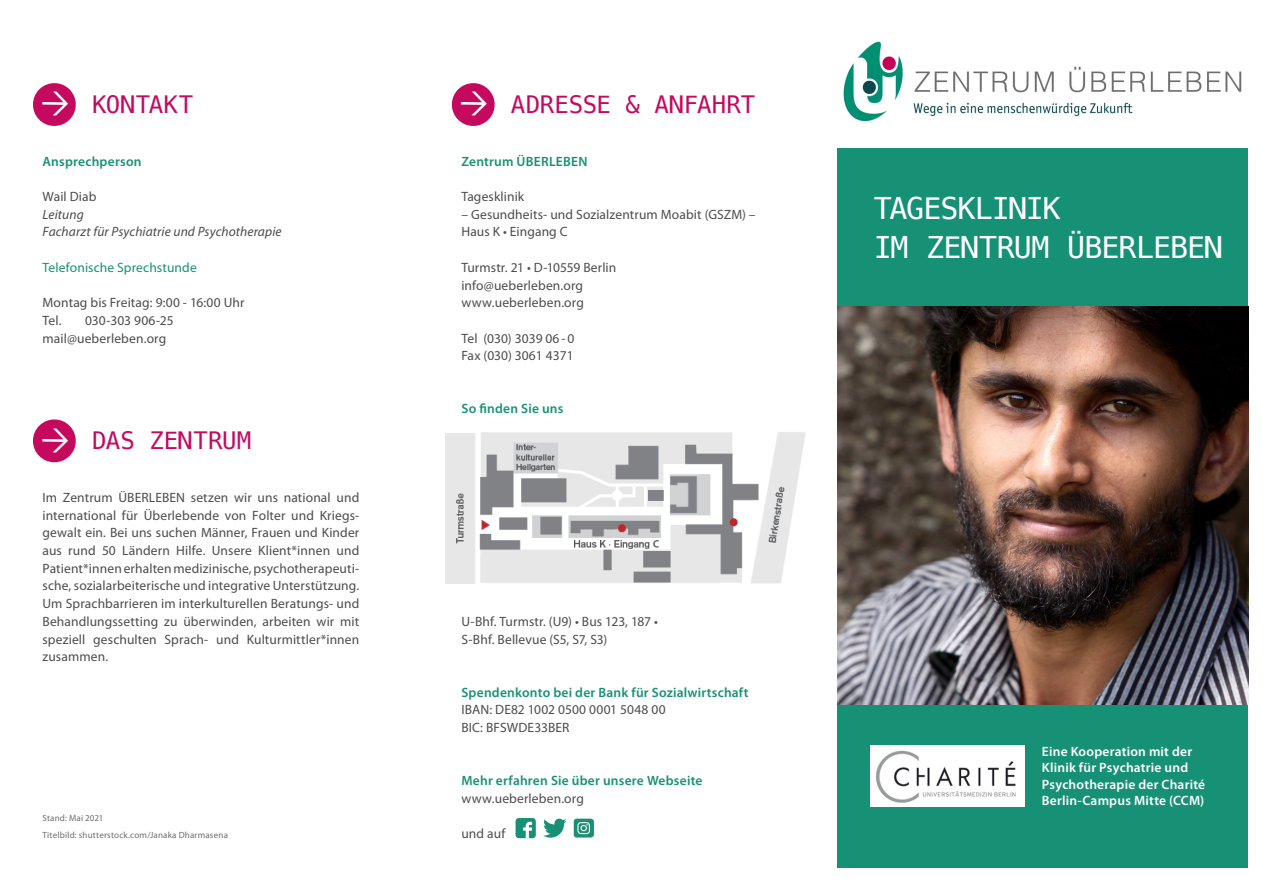
<style>
.page{position:relative;width:1263px;height:893px;background:#fff}
.page>*{position:absolute;margin:0;border:0;box-sizing:border-box;transform-origin:0 0}
.Titel{font:30px "Menlo";letter-spacing:-.03em;color:#fff}
.Überschrift{font:24px "Menlo";letter-spacing:.005em;color:#c5095f}
.Fliesstext_Body{font:13.5px/17.7px "Myriad Pro";letter-spacing:.01em;color:#4b4c4d}
.Zwischenüberschrift{font:600 13.5px "Myriad Pro";letter-spacing:.015em;color:#179176}
.Untertitel{font:600 13.5px/16.5px "Myriad Pro";letter-spacing:.015em;color:#fff}
.Fliesstext_Body-2{font:italic 13.5px "Myriad Pro";letter-spacing:.005em;color:#4b4c4d}
.Fliesstext_Body-3{font:13.5px "Myriad Pro";letter-spacing:.01em;color:#179176}
.Fliesstext_Body-4{font:9px/17.7px "Myriad Pro";letter-spacing:.02em;color:#6c6d70}
.s1{font-style:italic}
</style>
<div class="page">
<div style="left:838px;top:148px;width:410px;height:719px;background:#179176"></div>
<img style="left:445px;top:432px;width:360px;height:152px">
<div style="left:515px;top:818px;width:21px;height:20px;background:#179176;border-radius:3px"></div>
<svg style="left:523px;top:822px;width:9px;height:16px"></svg>
<svg style="left:543px;top:819px;width:23px;height:19px"></svg>
<img style="left:838px;top:307px;width:410px;height:398px">
<img style="left:843px;top:41px;width:399px;height:81px">
<img style="left:871px;top:745px;width:153px;height:61px">
<img style="left:574px;top:819px;width:20px;height:19px">
<svg style="left:33px;top:83px;width:43px;height:43px"></svg>
<svg style="left:33px;top:419px;width:43px;height:44px"></svg>
<svg style="left:451px;top:83px;width:44px;height:43px"></svg>
<p class="Überschrift" style="left:92px;top:87px;width:103px">KONTAKT</p>
<p class="Zwischenüberschrift" style="left:43px;top:152px;width:101px">Ansprechperson</p>
<p class="Fliesstext_Body" style="left:43px;top:187px;width:55px">Wail Diab<br><span class="s1">Leitung</span></p>
<p class="Fliesstext_Body-2" style="left:43px;top:224px;width:241px">Facharzt für Psychiatrie und Psychotherapie</p>
<p class="Fliesstext_Body-3" style="left:43px;top:259px;width:156px">Telefonische Sprechstunde</p>
<p class="Fliesstext_Body" style="left:43px;top:294px;width:204px">Montag bis Freitag: 9:00 - 16:00 Uhr</p>
<p class="Fliesstext_Body" style="left:43px;top:311px;width:21px">Tel.</p>
<p class="Fliesstext_Body" style="left:85px;top:311px;width:90px">030-303 906-25</p>
<p class="Fliesstext_Body" style="left:43px;top:329px;width:125px">mail@ueberleben.org</p>
<p class="Überschrift" style="left:92px;top:424px;width:161px">DAS ZENTRUM</p>
<p class="Fliesstext_Body" style="left:43px;top:488px;width:318px;text-align:justify">Im Zentrum ÜBERLEBEN setzen wir uns national und international für Überlebende von Folter und Kriegs&shy;gewalt ein. Bei uns suchen Männer, Frauen und Kinder aus rund 50 Ländern Hilfe. Unsere Klient*innen und Patient*innen erhalten medizinische, psychotherapeuti&shy;sche, sozialarbeiterische und integrative Unterstützung.<br>Um Sprachbarrieren im interkulturellen Beratungs- und Behandlungssetting zu überwinden, arbeiten wir mit speziell geschulten Sprach- und Kulturmittler*innen zusammen.</p>
<p class="Fliesstext_Body-4" style="left:43px;top:808px;width:187px">Stand: Mai 2021<br>Titelbild: shutterstock.com/Janaka Dharmasena</p>
<p class="Überschrift" style="left:511px;top:87px;width:246px">ADRESSE &amp; ANFAHRT</p>
<p class="Zwischenüberschrift" style="left:461px;top:152px;width:128px">Zentrum ÜBERLEBEN</p>
<p class="Fliesstext_Body" style="left:461px;top:187px;width:64px">Tagesklinik</p>
<p class="Fliesstext_Body" style="left:461px;top:205px;width:296px">– Gesundheits- und Sozialzentrum Moabit (GSZM) –</p>
<p class="Fliesstext_Body" style="left:461px;top:223px;width:108px">Haus K • Eingang C</p>
<p class="Fliesstext_Body" style="left:461px;top:258px;width:156px">Turmstr. 21 • D-10559 Berlin</p>
<p class="Fliesstext_Body" style="left:461px;top:276px;width:123px">info@ueberleben.org</p>
<p class="Fliesstext_Body" style="left:461px;top:294px;width:124px">www.ueberleben.org</p>
<p class="Fliesstext_Body" style="left:461px;top:329px;width:114px">Tel (030) 3039 06 - 0</p>
<p class="Fliesstext_Body" style="left:461px;top:347px;width:114px">Fax (030) 3061 4371</p>
<p class="Zwischenüberschrift" style="left:461px;top:400px;width:104px">So finden Sie uns</p>
<p class="Fliesstext_Body" style="left:461px;top:612px;width:198px">U-Bhf. Turmstr. (U9) • Bus 123, 187 •</p>
<p class="Fliesstext_Body" style="left:461px;top:630px;width:147px">S-Bhf. Bellevue (S5, S7, S3)</p>
<p class="Zwischenüberschrift" style="left:461px;top:683px;width:289px">Spendenkonto bei der Bank für Sozialwirtschaft</p>
<p class="Fliesstext_Body" style="left:461px;top:701px;width:206px">IBAN: DE82 1002 0500 0001 5048 00</p>
<p class="Fliesstext_Body" style="left:461px;top:718px;width:110px">BIC: BFSWDE33BER</p>
<p class="Zwischenüberschrift" style="left:461px;top:772px;width:243px">Mehr erfahren Sie über unsere Webseite</p>
<p class="Fliesstext_Body" style="left:461px;top:789px;width:124px">www.ueberleben.org</p>
<p class="Fliesstext_Body" style="left:461px;top:825px;width:45px">und auf</p>
<p class="Titel" style="left:874px;top:187px;width:188px">TAGESKLINIK</p>
<p class="Titel" style="left:874px;top:226px;width:351px">IM ZENTRUM ÜBERLEBEN</p>
<p class="Untertitel" style="left:1042px;top:743px;width:165px">Eine Kooperation mit der<br>Klinik für Psychatrie und<br>Psychotherapie der Charité<br>Berlin-Campus Mitte (CCM)</p>
</div>
